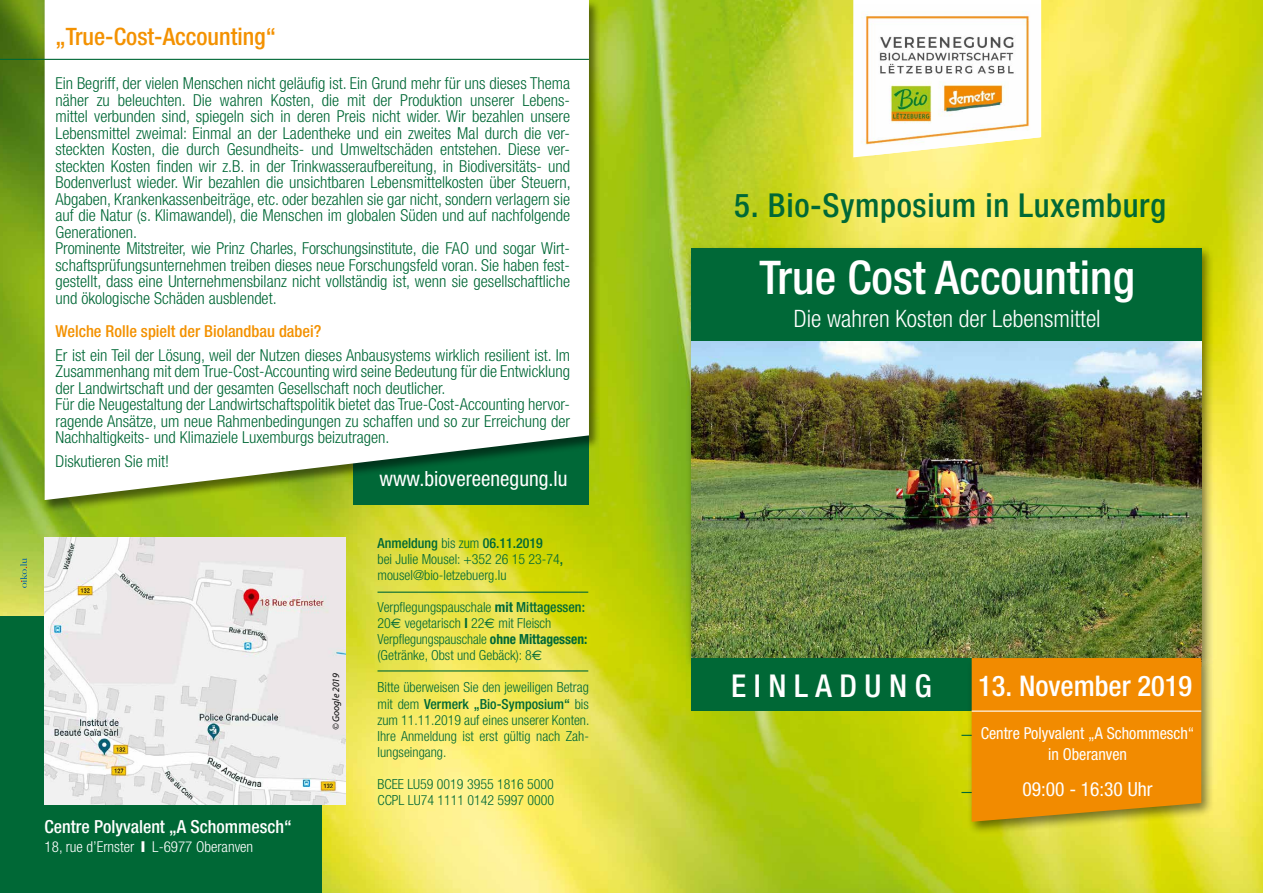
<style>
.page{position:relative;width:1263px;height:893px;background:#fff}
.page>*{position:absolute;margin:0;border:0;box-sizing:border-box;transform-origin:0 0}
.t1{font:500 condensed 46.5px "Helvetica Neue";color:#fff}
.t2{font:500 condensed 33px "Helvetica Neue";letter-spacing:.02em;color:#006836}
.t3{font:500 condensed 31.5px "Helvetica Neue";letter-spacing:.24em;color:#fff}
.t4{font:500 condensed 28.5px "Helvetica Neue";color:#fff}
.t5{font:300 condensed 24px "Helvetica Neue";color:#fff}
.t6{font:500 condensed 24px "Helvetica Neue";color:#f39100}
.t7{font:condensed 21px "Helvetica Neue";color:#fff}
.t8{font:condensed 19.5px "Helvetica Neue";color:#fff}
.t9{font:500 condensed 18px "Helvetica Neue";color:#fff}
.t10{font:300 condensed 16.5px/16.5px "Helvetica Neue";color:#006836}
.t11{font:condensed 16.5px/21px "Helvetica Neue";color:#fff;text-align:center}
.t12{font:500 condensed 16.5px "Helvetica Neue";color:#f39100}
.t13{font:300 condensed 15px "Helvetica Neue";color:#fff}
.t14{font:300 condensed 13.95px/16px "Helvetica Neue";color:#006836}
.t15{font:italic 9.75px "Myriad Pro";color:#000}
.s1{font-weight:900}
.s2{font-weight:500}
.s3{font-weight:700}
.s4{font-family:"Euro Sans";font-weight:400;font-stretch:normal}
</style>
<div class="page">
<img style="left:0;top:0;width:1263px;height:893px">
<hr style="left:961px;top:735px;width:40px;height:1px;background:#006837">
<hr style="left:961px;top:792px;width:40px;height:1px;background:#006837">
<div style="left:686px;top:245px;width:528px;height:427px;background:#000;opacity:.5"></div>
<div style="left:691px;top:249px;width:510px;height:409px;background:#006837"></div>
<div style="left:0;top:617px;width:321px;height:276px;background:#006836"></div>
<div style="left:42px;top:0;width:558px;height:513px;background:#000;opacity:.5"></div>
<svg style="left:45px;top:0;width:544px;height:500px"></svg>
<img style="left:691px;top:341px;width:510px;height:317px">
<hr style="left:377px;top:592px;width:211px;height:1px;background:#006836">
<hr style="left:377px;top:670px;width:211px;height:1px;background:#006836">
<img style="left:45px;top:537px;width:301px;height:267px">
<hr style="left:0;top:59px;width:589px;height:1px;background:#006836">
<div style="left:691px;top:658px;width:342px;height:52px;background:#006836"></div>
<div style="left:966px;top:654px;width:248px;height:182px;background:#000;opacity:.5"></div>
<svg style="left:972px;top:658px;width:229px;height:164px;background:#ee8d03"></svg>
<hr style="left:972px;top:711px;width:229px;height:1px;background:#fff">
<svg style="left:20px;top:558px;width:7px;height:30px"></svg>
<svg style="left:853px;top:0;width:188px;height:157px"></svg>
<img style="left:854px;top:4px;width:186px;height:151px">
<h3 class="t6" style="left:56px;top:23px;width:222px">„True-Cost-Accounting“</h3>
<p class="t10" style="left:56px;top:75px;width:517px">Ein Begriff, der vielen Menschen nicht geläufig ist. Ein Grund mehr für uns dieses Thema näher zu beleuchten. Die wahren Kosten, die mit der Produktion unserer Lebens&shy;mittel verbunden sind, spiegeln sich in deren Preis nicht wider. Wir bezahlen unsere Lebensmittel zweimal: Einmal an der Ladentheke und ein zweites Mal durch die ver&shy;steckten Kosten, die durch Gesundheits- und Umweltschäden entstehen. Diese ver&shy;steckten Kosten finden wir z.B. in der Trinkwasseraufbereitung, in Biodiversitäts- und Bodenverlust wieder. Wir bezahlen die unsichtbaren Lebensmittelkosten über Steuern, Abgaben, Krankenkassenbeiträge, etc. oder bezahlen sie gar nicht, sondern verlagern sie auf die Natur (s. Klimawandel), die Menschen im globalen Süden und auf nachfolgende Generationen.<br>Prominente Mitstreiter, wie Prinz Charles, Forschungsinstitute, die FAO und sogar Wirt&shy;schaftsprüfungsunternehmen treiben dieses neue Forschungsfeld voran. Sie haben fest&shy;gestellt, dass eine Unternehmensbilanz nicht vollständig ist, wenn sie gesellschaftliche und ökologische Schäden ausblendet.</p>
<p class="t12" style="left:56px;top:321px;width:267px">Welche Rolle spielt der Biolandbau dabei?</p>
<p class="t10" style="left:56px;top:347px;width:516px">Er ist ein Teil der Lösung, weil der Nutzen dieses Anbausystems wirklich resilient ist. Im Zusammenhang mit dem True-Cost-Accounting wird seine Bedeutung für die Entwicklung der Landwirtschaft und der gesamten Gesellschaft noch deutlicher.<br>Für die Neugestaltung der Landwirtschaftspolitik bietet das True-Cost-Accounting hervor&shy;ragende Ansätze, um neue Rahmenbedingungen zu schaffen und so zur Erreichung der Nachhaltigkeits- und Klimaziele Luxemburgs beizutragen.</p>
<p class="t10" style="left:56px;top:453px;width:115px">Diskutieren Sie mit!</p>
<p class="t9" style="left:45px;top:815px;width:249px">Centre Polyvalent „A Schommesch“</p>
<p class="t13" style="left:45px;top:838px;width:210px">18, rue d’Ernster <span class="s1">I</span> L-6977 Oberanven</p>
<p class="t15" style="left:330px;top:730px;width:59px;rotate:-90deg">© Google 2019</p>
<p class="t7" style="left:379px;top:466px;width:190px">www.biovereenegung.lu</p>
<p class="t14" style="left:377px;top:535px;width:187px"><span class="s2">Anmeldung</span> bis zum <span class="s2">06.11.2019<br></span>bei Julie Mousel: +352 26 15 23-74<span class="s2">, </span>mousel@bio-letzebuerg.lu</p>
<p class="t14" style="left:377px;top:599px;width:211px">Verpflegungspauschale <span class="s3">mit</span> <span class="s2">Mittagessen:<br></span>20<span class="s4">€</span> vegetarisch <span class="s3">l</span> 22<span class="s4">€</span> mit Fleisch Verpflegungspauschale <span class="s3">ohne Mittagessen: </span>(Getränke, Obst und Gebäck): 8<span class="s4">€</span></p>
<p class="t14" style="left:377px;top:679px;width:213px;text-align:justify">Bitte überweisen Sie den jeweiligen Betrag mit dem <span class="s2">Vermerk „Bio-Symposium“</span> bis zum 11.11.2019 auf eines unserer Konten.<br>Ihre Anmeldung ist erst gültig nach Zah&shy;lungseingang.</p>
<p class="t14" style="left:377px;top:776px;width:178px">BCEE LU59 0019 3955 1816 5000<br>CCPL LU74 1111 0142 5997 0000</p>
<h2 class="t2" style="left:734px;top:186px;width:433px">5. Bio-Symposium in Luxemburg</h2>
<h1 class="t1" style="left:759px;top:250px;width:377px">True Cost Accounting</h1>
<h3 class="t5" style="left:794px;top:305px;width:308px">Die wahren Kosten der Lebensmittel</h3>
<h3 class="t3" style="left:731px;top:667px;width:202px">EINLADUNG</h3>
<h3 class="t4" style="left:978px;top:669px;width:216px">13. November 2019</h3>
<p class="t11" style="left:981px;top:723px;width:215px">Centre Polyvalent „A Schommesch“ in Oberanven</p>
<p class="t8" style="left:1022px;top:778px;width:132px">09:00 - 16:30 Uhr</p>
</div>
